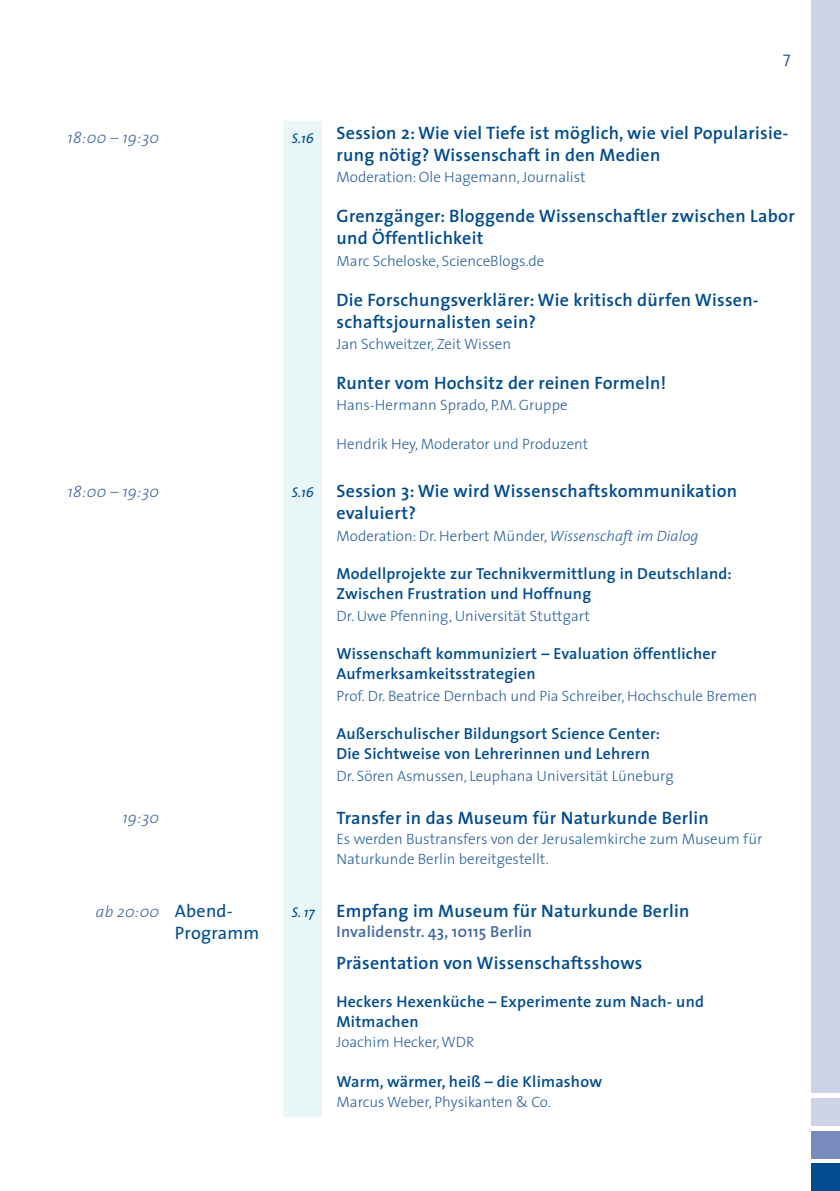
<style>
.page{position:relative;width:840px;height:1191px;background:#fff}
.page>*{position:absolute;margin:0;border:0;box-sizing:border-box;transform-origin:0 0}
.t1{font:600 18px/22px "The Sans";letter-spacing:.015em;color:#014b90}
.t2{font:18px "The Sans";letter-spacing:.015em;color:#014b90}
.t3{font:600 16px/20px "The Sans";letter-spacing:.015em;color:#014b90}
.t4{font:italic 300 16px "The Sans";letter-spacing:.015em;color:#4168a4}
.t5{font:600 16px "The Sans";letter-spacing:.015em;color:#4168a4}
.t6{font:300 16px "The Sans";color:#4168a4}
.t7{font:300 15px/20px "The Sans";color:#2a61a0}
.t8{font:italic 14px "The Sans";color:#014b90}
.s1{font-style:italic}
.s2{font-weight:400;font-style:normal;font-size:18px;color:#014b90}
.s3{font-weight:400;font-style:italic;font-size:14px}
</style>
<div class="page">
<div style="left:811px;top:1163px;width:28px;height:28px;background:#014b90"></div>
<div style="left:811px;top:1130px;width:28px;height:28px;background:#778cbd"></div>
<div style="left:811px;top:1097px;width:28px;height:28px;background:#ced4e8"></div>
<div style="left:811px;top:0;width:28px;height:1092px;background:#ced4e8"></div>
<svg style="left:283px;top:121px;width:39px;height:996px;background:#e9f6f7"></svg>
<p class="t6" style="left:782px;top:44px;width:9px">7</p>
<p class="t4" style="left:68px;top:124px;width:93px">18:00 – 19:30</p>
<p class="t8" style="left:292px;top:126px;width:23px">S.16</p>
<p class="t1" style="left:336px;top:122px;width:453px">Session 2: Wie viel Tiefe ist möglich, wie viel Popularisie&shy;rung nötig? Wissenschaft in den Medien</p>
<p class="t7" style="left:336px;top:167px;width:251px">Moderation: Ole Hagemann, Journalist</p>
<p class="t1" style="left:336px;top:205px;width:459px">Grenzgänger: Bloggende Wissenschaftler zwischen Labor und Öffentlichkeit</p>
<p class="t7" style="left:336px;top:250px;width:209px">Marc Scheloske, ScienceBlogs.de</p>
<p class="t1" style="left:336px;top:288px;width:423px">Die Forschungsverklärer: Wie kritisch dürfen Wissen&shy;schaftsjournalisten sein?</p>
<p class="t7" style="left:336px;top:333px;width:176px">Jan Schweitzer, Zeit Wissen</p>
<p class="t1" style="left:336px;top:371px;width:331px">Runter vom Hochsitz der reinen Formeln!</p>
<p class="t7" style="left:336px;top:394px;width:232px">Hans-Hermann Sprado, P.M. Gruppe</p>
<p class="t7" style="left:336px;top:433px;width:253px">Hendrik Hey, Moderator und Produzent</p>
<p class="t4" style="left:68px;top:478px;width:93px">18:00 – 19:30</p>
<p class="t8" style="left:292px;top:480px;width:23px">S.16</p>
<p class="t1" style="left:336px;top:479px;width:402px">Session 3: Wie wird Wissenschaftskommunikation evaluiert?</p>
<p class="t7" style="left:336px;top:525px;width:363px">Moderation: Dr. Herbert Münder, <span class="s1">Wissenschaft im Dialog</span></p>
<p class="t3" style="left:336px;top:563px;width:396px">Modellprojekte zur Technikvermittlung in Deutschland:<br>Zwischen Frustration und Hoffnung</p>
<p class="t7" style="left:336px;top:605px;width:255px">Dr. Uwe Pfenning, Universität Stuttgart</p>
<p class="t3" style="left:336px;top:643px;width:381px">Wissenschaft kommuniziert – Evaluation öffentlicher<br>Aufmerksamkeitsstrategien</p>
<p class="t7" style="left:336px;top:685px;width:422px">Prof. Dr. Beatrice Dernbach und Pia Schreiber, Hochschule Bremen</p>
<p class="t3" style="left:336px;top:723px;width:325px">Außerschulischer Bildungsort Science Center:<br>Die Sichtweise von Lehrerinnen und Lehrern</p>
<p class="t7" style="left:336px;top:765px;width:338px">Dr. Sören Asmussen, Leuphana Universität Lüneburg</p>
<p class="t4" style="left:122px;top:804px;width:38px">19:30</p>
<p class="t1" style="left:336px;top:806px;width:373px">Transfer in das Museum für Naturkunde Berlin</p>
<p class="t7" style="left:336px;top:828px;width:427px">Es werden Bustransfers von der Jerusalemkirche zum Museum für<br>Naturkunde Berlin bereitgestellt.</p>
<p class="t4" style="left:96px;top:898px;width:138px">ab 20:00 <span class="s2">Abend-</span></p>
<p class="t2" style="left:175px;top:918px;width:86px">Programm</p>
<p class="t1" style="left:292px;top:899px;width:399px"><span class="s3">S. 17</span> Empfang im Museum für Naturkunde Berlin</p>
<p class="t5" style="left:336px;top:918px;width:197px">Invalidenstr. 43, 10115 Berlin</p>
<p class="t1" style="left:336px;top:951px;width:307px">Präsentation von Wissenschaftsshows</p>
<p class="t3" style="left:336px;top:991px;width:369px">Heckers Hexenküche – Experimente zum Nach- und<br>Mitmachen</p>
<p class="t7" style="left:336px;top:1031px;width:139px">Joachim Hecker, WDR</p>
<p class="t3" style="left:336px;top:1071px;width:267px">Warm, wärmer, heiß – die Klimashow</p>
<p class="t7" style="left:336px;top:1091px;width:216px">Marcus Weber, Physikanten &amp; Co.</p>
</div>
